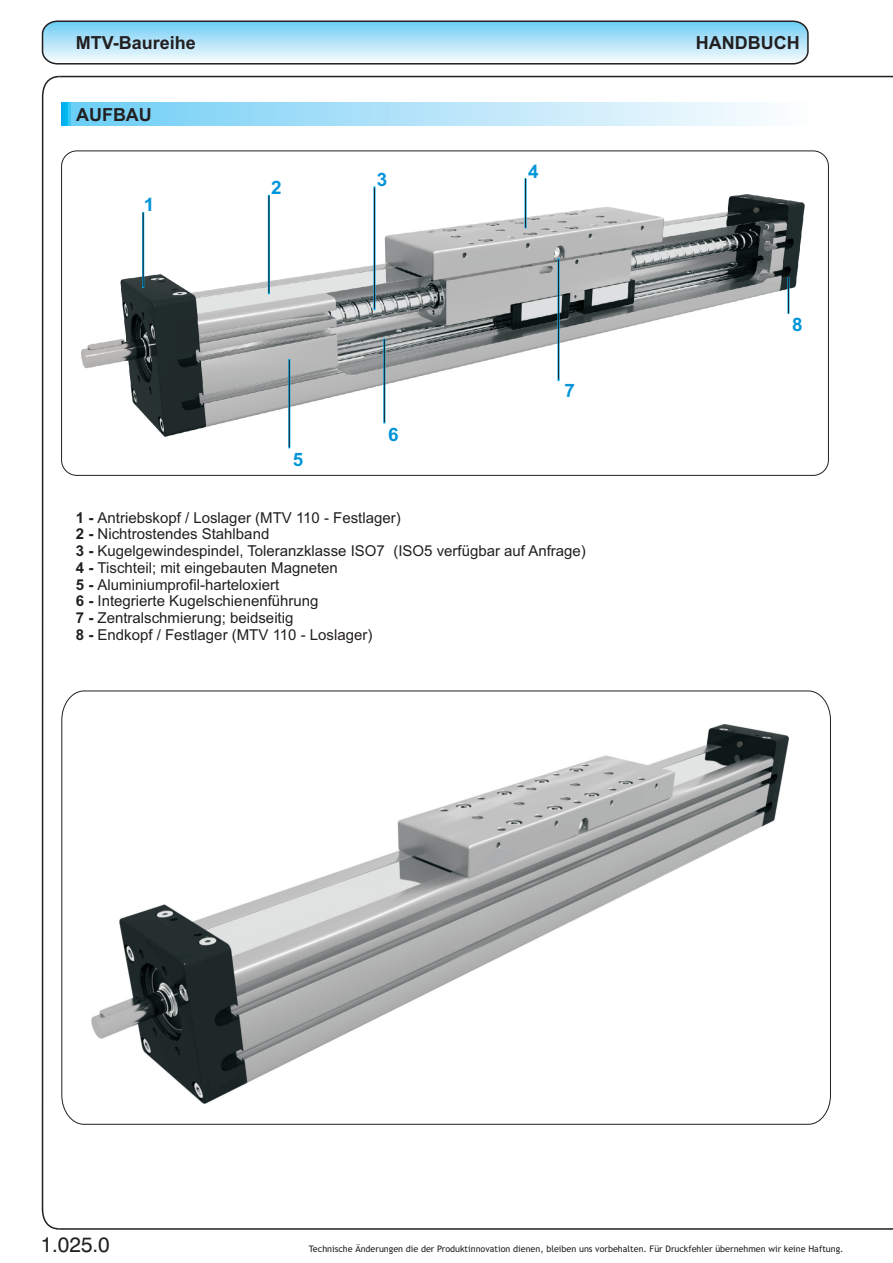
<style>
.page{position:relative;width:893px;height:1263px;background:#fff}
.page>*{position:absolute;margin:0;border:0;box-sizing:border-box;transform-origin:0 0}
.t1{font:21px "Swiss 721 BT";color:#231f20}
.t2{font:700 18.45px "Arial";color:#0095d9}
.t3{font:700 18px "Arial";color:#231f20}
.t4{font:15px/16.8px "Arial";color:#231f20}
.t5{font:9px "Trebuchet MS";color:#231f20}
.s1{font-weight:700}
</style>
<div class="page">
<svg style="left:41px;top:75px;width:20px;height:23px"></svg>
<hr style="left:60px;top:76px;width:833px;height:1px;background:#231f20">
<hr style="left:42px;top:97px;width:1px;height:1112px;background:#231f20">
<hr style="left:60px;top:1228px;width:833px;height:2px;background:#231f20">
<svg style="left:41px;top:20px;width:768px;height:45px;background:#add8ea"></svg>
<svg style="left:41px;top:1207px;width:20px;height:23px"></svg>
<div style="left:62px;top:102px;width:746px;height:23px;background:linear-gradient(to right,#6accf5,#fffdfe)"></div>
<svg style="left:61px;top:690px;width:770px;height:435px"></svg>
<img style="left:91px;top:725px;width:697px;height:378px">
<img style="left:81px;top:195px;width:723px;height:241px">
<svg style="left:141px;top:210px;width:4px;height:80px"></svg>
<svg style="left:523px;top:178px;width:5px;height:53px"></svg>
<svg style="left:287px;top:357px;width:4px;height:92px"></svg>
<svg style="left:267px;top:194px;width:4px;height:102px"></svg>
<svg style="left:372px;top:186px;width:5px;height:126px"></svg>
<svg style="left:382px;top:336px;width:4px;height:90px"></svg>
<svg style="left:556px;top:256px;width:5px;height:127px"></svg>
<svg style="left:786px;top:275px;width:5px;height:41px"></svg>
<p class="t3" style="left:76px;top:35px;width:122px">MTV-Baureihe</p>
<p class="t3" style="left:696px;top:36px;width:105px">HANDBUCH</p>
<p class="t3" style="left:76px;top:108px;width:77px">AUFBAU</p>
<p class="t2" style="left:144px;top:198px;width:12px">1</p>
<p class="t2" style="left:271px;top:180px;width:12px">2</p>
<p class="t2" style="left:377px;top:172px;width:12px">3</p>
<p class="t2" style="left:293px;top:452px;width:12px">5</p>
<p class="t2" style="left:388px;top:427px;width:12px">6</p>
<p class="t2" style="left:528px;top:164px;width:12px">4</p>
<p class="t2" style="left:564px;top:384px;width:12px">7</p>
<p class="t4" style="left:76px;top:510px;width:512px"><span class="s1">1 -</span> Antriebskopf / Loslager (MTV 110 - Festlager)<br><span class="s1">2 -</span> Nichtrostendes Stahlband<br><span class="s1">3 -</span> Kugelgewindespindel, Toleranzklasse ISO7 (ISO5 verfügbar auf Anfrage)<br><span class="s1">4 -</span> Tischteil; mit eingebauten Magneten<br><span class="s1">5 -</span> Aluminiumprofil-harteloxiert<br><span class="s1">6 -</span> Integrierte Kugelschienenführung<br><span class="s1">7 -</span> Zentralschmierung; beidseitig<br><span class="s1">8 -</span> Endkopf / Festlager (MTV 110 - Loslager)</p>
<p class="t2" style="left:792px;top:318px;width:12px">8</p>
<h1 class="t1" style="left:41px;top:1236px;width:71px">1.025.0</h1>
<p class="t5" style="left:309px;top:1245px;width:536px">Technische Änderungen die der Produktinnovation dienen, bleiben uns vorbehalten. Für Druckfehler übernehmen wir keine Haftung.</p>
</div>
